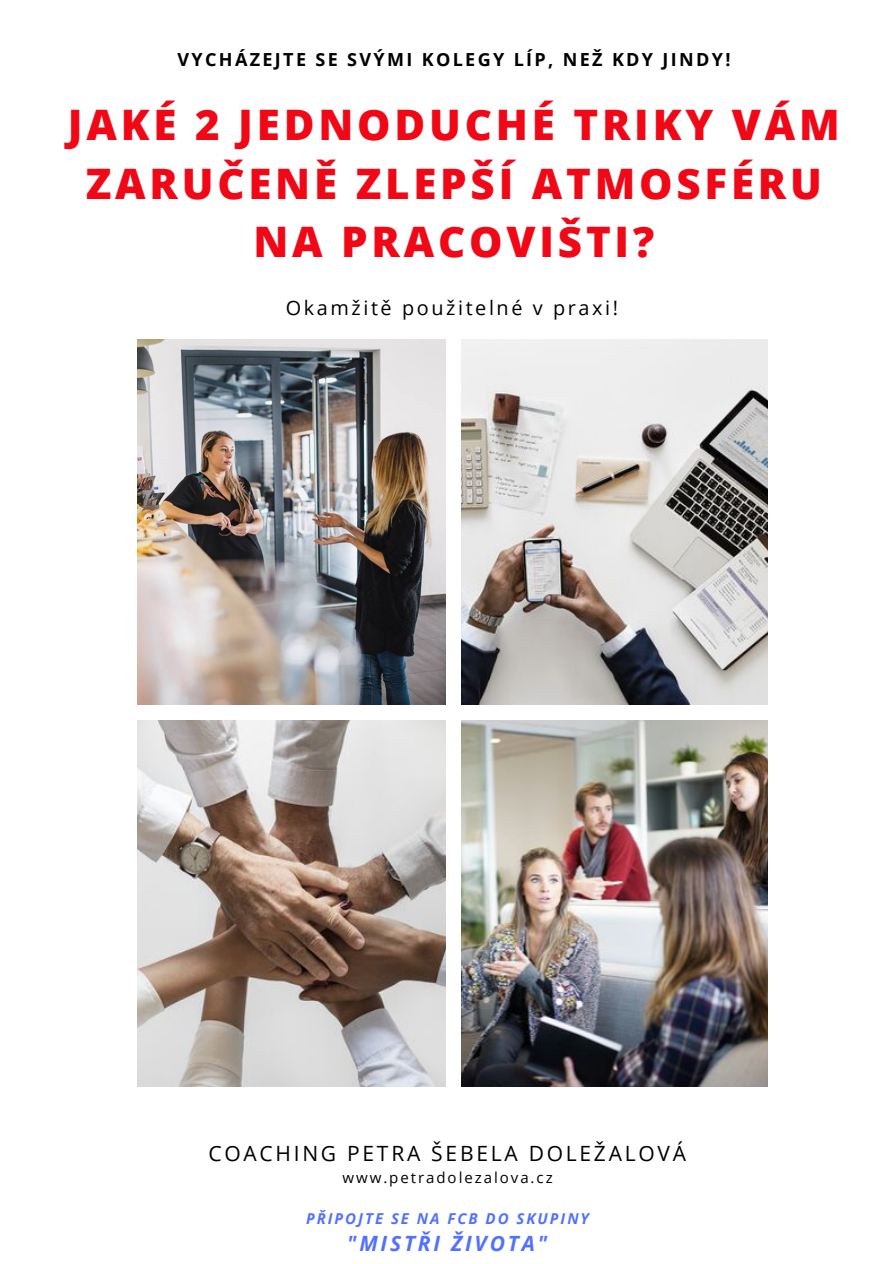
<style>
.page{position:relative;width:894px;height:1264px;background:#fff}
.page>*{position:absolute;margin:0;border:0;box-sizing:border-box;transform-origin:0 0}
.t1{font:800 42px/58.5px "Open Sans";letter-spacing:.09em;color:#f00817;text-align:center}
.t2{font:21px "Open Sans";letter-spacing:.13em;color:#000}
.t3{font:italic 700 21px "Open Sans";letter-spacing:.13em;color:#5271ff}
.t4{font:19.8px "Open Sans";letter-spacing:.13em;color:#000}
.t5{font:700 18px "Open Sans";letter-spacing:.13em;color:#000}
.t6{font:italic 700 15px "Open Sans";letter-spacing:.13em;color:#5271ff}
.t7{font:15px "Open Sans";letter-spacing:.13em;color:#000}
</style>
<div class="page">
<img style="left:138px;top:340px;width:307px;height:365px">
<img style="left:461px;top:340px;width:306px;height:365px">
<img style="left:138px;top:720px;width:307px;height:366px">
<img style="left:461px;top:720px;width:306px;height:366px">
<p class="t5" style="left:177px;top:47px;width:554px">VYCHÁZEJTE SE SVÝMI KOLEGY LÍP, NEŽ KDY JINDY!</p>
<p class="t1" style="left:68px;top:95px;width:773px">JAKÉ 2 JEDNODUCHÉ TRIKY VÁM<br>ZARUČENĚ ZLEPŠÍ ATMOSFÉRU<br>NA PRACOVIŠTI?</p>
<p class="t4" style="left:286px;top:293px;width:334px">Okamžitě použitelné v praxi!</p>
<p class="t2" style="left:208px;top:1138px;width:479px">COACHING PETRA ŠEBELA DOLEŽALOVÁ</p>
<p class="t7" style="left:342px;top:1166px;width:212px">www.petradolezalova.cz</p>
<p class="t6" style="left:306px;top:1208px;width:284px">PŘIPOJTE SE NA FCB DO SKUPINY</p>
<p class="t3" style="left:347px;top:1228px;width:201px">"MISTŘI ŽIVOTA"</p>
</div>
